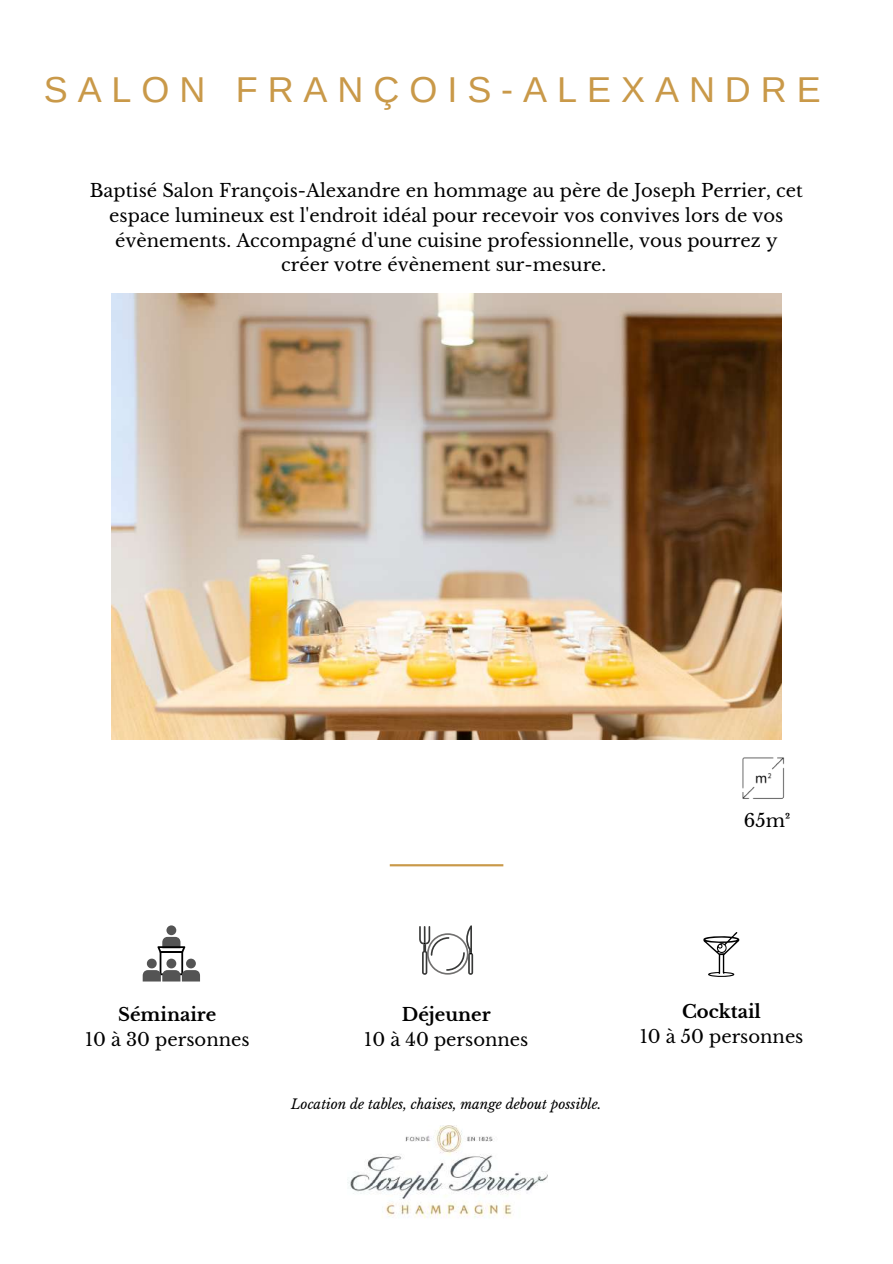
<style>
.page{position:relative;width:893px;height:1264px;background:#fff}
.page>*{position:absolute;margin:0;border:0;box-sizing:border-box;transform-origin:0 0}
.t1{font:36px "Arimo";color:#c99949}
.t2{font:18px/24.8px "Libre Baskerville";color:#000;text-align:center}
.t3{font:700 18px "Libre Baskerville";color:#000}
.t4{font:italic 13.5px "Libre Baskerville";color:#000}
.s1{font-weight:700}
</style>
<div class="page">
<div style="left:166px;top:925px;width:10px;height:10px;background:#545454;border-radius:50%"></div>
<svg style="left:143px;top:936px;width:57px;height:45px"></svg>
<img style="left:347px;top:1125px;width:200px;height:94px">
<img style="left:112px;top:293px;width:669px;height:447px">
<img style="left:742px;top:757px;width:43px;height:42px">
<svg style="left:703px;top:932px;width:36px;height:45px"></svg>
<svg style="left:390px;top:864px;width:113px;height:2px"></svg>
<svg style="left:419px;top:925px;width:54px;height:49px"></svg>
<h1 class="t1" style="left:44px;top:69px;width:778px">S A L O N F R A N Ç O I S - A L E X A N D R E</h1>
<p class="t2" style="left:90px;top:178px;width:714px">Baptisé Salon François-Alexandre en hommage au père de Joseph Perrier, cet espace lumineux est l'endroit idéal pour recevoir vos convives lors de vos évènements. Accompagné d'une cuisine professionnelle, vous pourrez y créer votre évènement sur-mesure.</p>
<p class="t2" style="left:743px;top:808px;width:48px">65m<span class="s1">²</span></p>
<p class="t3" style="left:118px;top:1003px;width:100px">Séminaire</p>
<p class="t2" style="left:85px;top:1027px;width:166px">10 à 30 personnes</p>
<p class="t3" style="left:402px;top:1003px;width:90px">Déjeuner</p>
<p class="t2" style="left:364px;top:1027px;width:165px">10 à 40 personnes</p>
<p class="t4" style="left:291px;top:1095px;width:312px">Location de tables, chaises, mange debout possible.</p>
<p class="t3" style="left:682px;top:1000px;width:80px">Cocktail</p>
<p class="t2" style="left:639px;top:1023px;width:165px">10 à 50 personnes</p>
</div>
